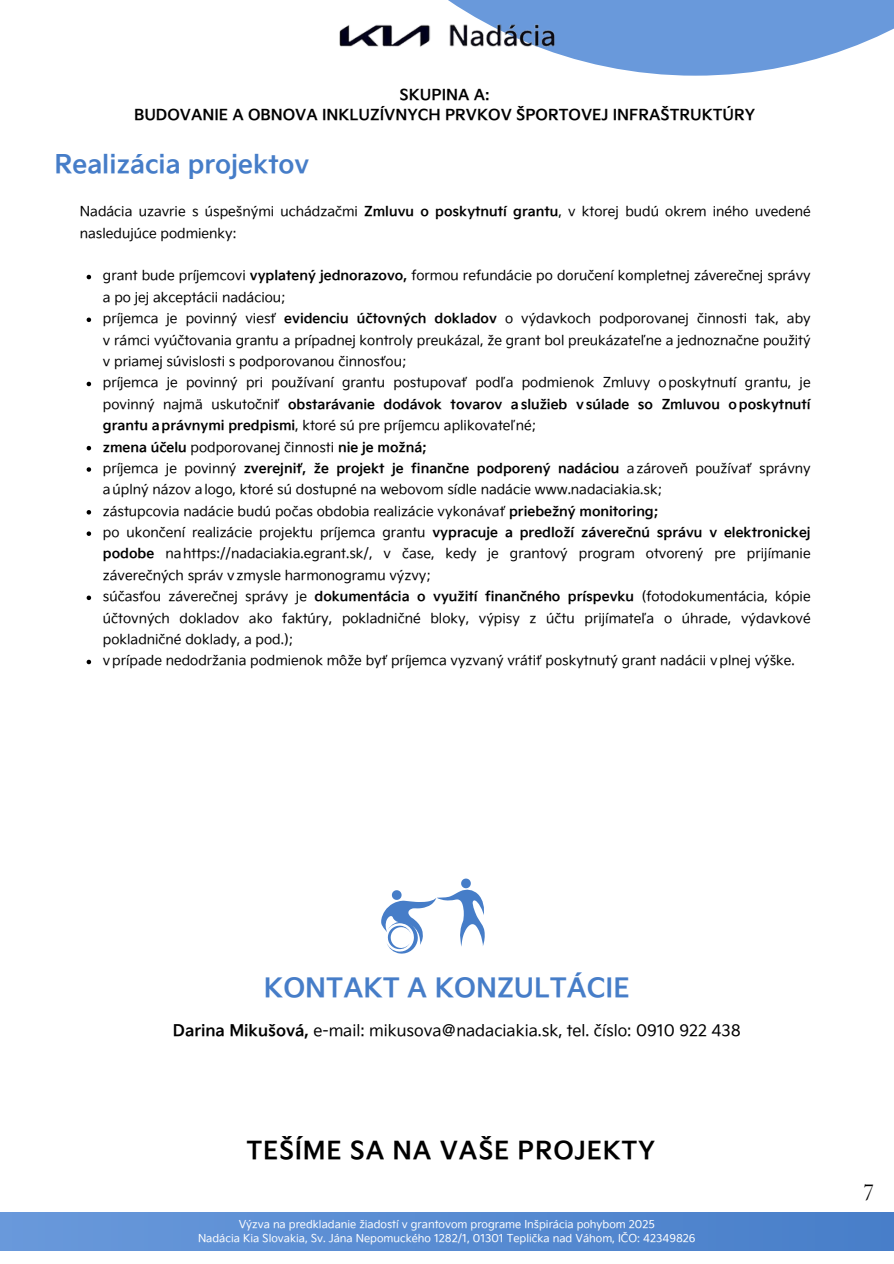
<style>
.page{position:relative;width:894px;height:1264px;background:#fff}
.page>*{position:absolute;margin:0;border:0;box-sizing:border-box;transform-origin:0 0}
.t1{font:26.25px "Kia Signature OTF Bold";color:#467dc8}
.t2{font:25.5px "Kia Signature OTF Bold";color:#467dc8}
.t3{font:24.45px "Kia Signature OTF Bold";letter-spacing:.03em;color:#000}
.t4{font:24px "Cormorant Garamond";color:#000}
.t5{font:15.9px "Kia Signature OTF Regular";color:#000}
.t6{font:15px/20.2px "Kia Signature OTF Bold";color:#000;text-align:center}
.t7{font:13.5px/21.3px "Kia Signature OTF Regular";color:#000;text-align:justify}
.t8{font:13.5px "Kia Signature OTF Bold";color:#000}
.t9{font:10.8px "Kia Signature OTF Regular";color:#fff}
.s1{font-family:"Kia Signature OTF Bold"}
.s2{font-family:"Kia Signature OTF Regular"}
</style>
<div class="page">
<svg style="left:448px;top:0;width:445px;height:76px;fill:#6999db"></svg>
<img style="left:339px;top:16px;width:224px;height:37px">
<svg style="left:87px;top:275px;width:4px;height:4px"></svg>
<svg style="left:87px;top:317px;width:4px;height:5px"></svg>
<svg style="left:87px;top:382px;width:4px;height:4px"></svg>
<svg style="left:87px;top:446px;width:4px;height:4px"></svg>
<svg style="left:87px;top:467px;width:4px;height:5px"></svg>
<svg style="left:87px;top:510px;width:4px;height:4px"></svg>
<svg style="left:87px;top:531px;width:4px;height:5px"></svg>
<svg style="left:87px;top:595px;width:4px;height:5px"></svg>
<svg style="left:87px;top:659px;width:4px;height:5px"></svg>
<svg style="left:381px;top:878px;width:103px;height:75px"></svg>
<div style="left:0;top:1212px;width:893px;height:38px;background:linear-gradient(to right,#6999db,#487ec9)"></div>
<h4 class="t6" style="left:134px;top:85px;width:622px">SKUPINA A:<br>BUDOVANIE A OBNOVA INKLUZÍVNYCH PRVKOV ŠPORTOVEJ INFRAŠTRUKTÚRY</h4>
<p class="t2" style="left:54px;top:150px;width:256px">Realizácia projektov</p>
<h2 class="t7" style="left:80px;top:201px;width:732px">Nadácia uzavrie s úspešnými uchádzačmi <span class="s1">Zmluvu o poskytnutí grantu</span>, v ktorej budú okrem iného uvedené nasledujúce podmienky:</h2>
<h6 class="t7" style="left:103px;top:266px;width:709px">grant bude príjemcovi <span class="s1">vyplatený jednorazovo,</span> formou refundácie po doručení kompletnej záverečnej správy a po jej akceptácii nadáciou;</h6>
<p class="t7" style="left:103px;top:308px;width:709px">príjemca je povinný viesť <span class="s1">evidenciu účtovných dokladov</span> o výdavkoch podporovanej činnosti tak, aby v rámci vyúčtovania grantu a prípadnej kontroly preukázal, že grant bol preukázateľne a jednoznačne použitý v priamej súvislosti s podporovanou činnosťou;</p>
<p class="t7" style="left:103px;top:372px;width:709px">príjemca je povinný pri používaní grantu postupovať podľa podmienok Zmluvy oposkytnutí grantu, je povinný najmä uskutočniť <span class="s1">obstarávanie dodávok tovarov aslužieb vsúlade so Zmluvou oposkytnutí grantu aprávnymi predpismi</span>, ktoré sú pre príjemcu aplikovateľné;</p>
<p class="t8" style="left:103px;top:439px;width:326px">zmena účelu <span class="s2">podporovanej činnosti</span> nie je možná;</p>
<p class="t7" style="left:103px;top:458px;width:709px">príjemca je povinný <span class="s1">zverejniť, že projekt je finančne podporený nadáciou</span> azároveň používať správny aúplný názov alogo, ktoré sú dostupné na webovom sídle nadácie www.nadaciakia.sk;</p>
<p class="t7" style="left:103px;top:501px;width:557px">zástupcovia nadácie budú počas obdobia realizácie vykonávať <span class="s1">priebežný monitoring;</span></p>
<p class="t7" style="left:103px;top:522px;width:709px">po ukončení realizácie projektu príjemca grantu <span class="s1">vypracuje a predloží záverečnú správu v elektronickej podobe</span> nahttps://nadaciakia.egrant.sk/, v čase, kedy je grantový program otvorený pre prijímanie záverečných správ v zmysle harmonogramu výzvy;</p>
<p class="t7" style="left:103px;top:586px;width:709px">súčasťou záverečnej správy je <span class="s1">dokumentácia o využití finančného príspevku</span> (fotodokumentácia, kópie účtovných dokladov ako faktúry, pokladničné bloky, výpisy z účtu prijímateľa o úhrade, výdavkové pokladničné doklady, a pod.);</p>
<p class="t7" style="left:103px;top:650px;width:693px">vprípade nedodržania podmienok môže byť príjemca vyzvaný vrátiť poskytnutý grant nadácii vplnej výške.</p>
<p class="t1" style="left:264px;top:973px;width:367px">KONTAKT A KONZULTÁCIE</p>
<h1 class="t5" style="left:173px;top:1021px;width:569px"><span class="s1">Darina Mikušová,</span> e-mail: mikusova＠nadaciakia.sk, tel. číslo: 0910 922 438</h1>
<p class="t3" style="left:246px;top:1137px;width:410px">TEŠÍME SA NA VAŠE PROJEKTY</p>
<h5 class="t9" style="left:238px;top:1217px;width:417px">Výzva na predkladanie žiadostí v grantovom programe Inšpirácia pohybom 2025</h5>
<h1 class="t9" style="left:198px;top:1232px;width:499px">Nadácia Kia Slovakia, Sv. Jána Nepomuckého 1282/1, 01301 Teplička nad Váhom, IČO: 42349826</h1>
<h3 class="t4" style="left:863px;top:1171px;width:12px">7</h3>
</div>
